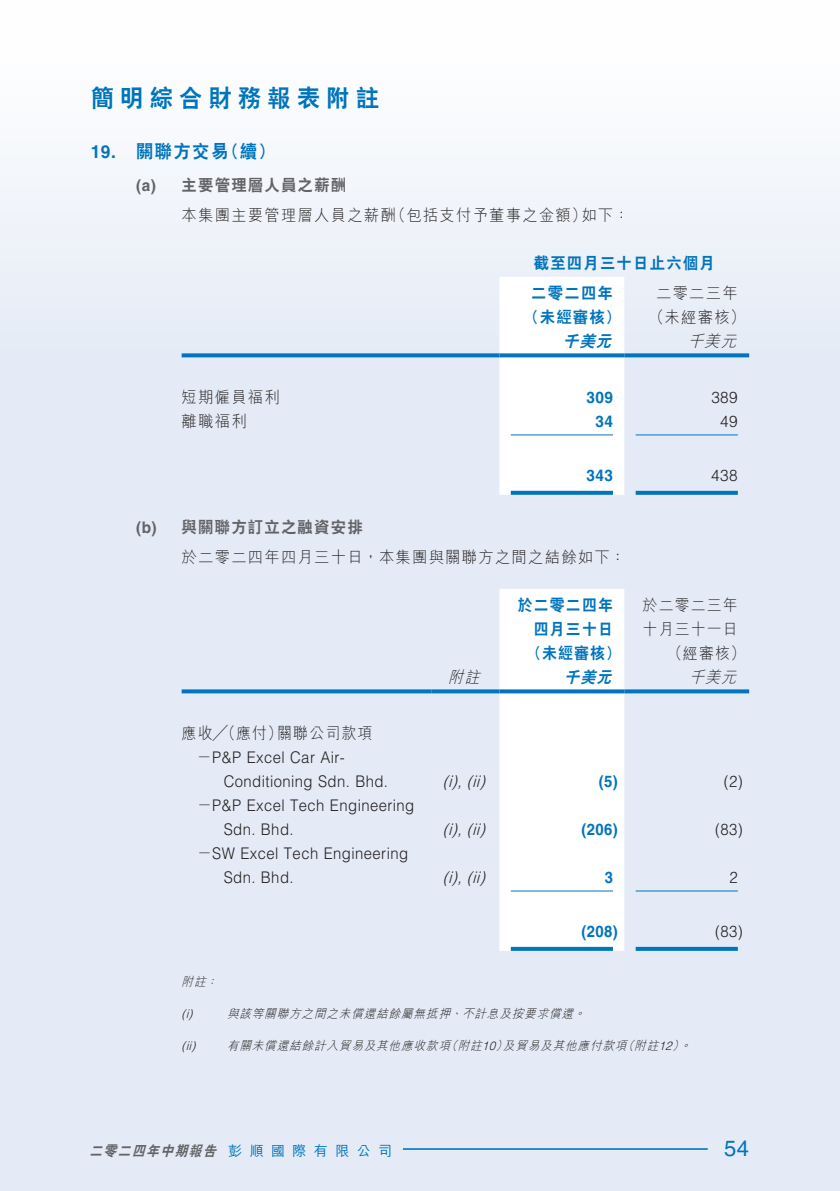
<style>
.page{position:relative;width:840px;height:1191px;background:#fff}
.page>*{position:absolute;margin:0;border:0;box-sizing:border-box;transform-origin:0 0}
.t1{font:800 24px "C Hei 2 HK";letter-spacing:.28em;color:#0074bc;scale:.96 1}
.t2{font:22px "Helvetica LT Std";color:#0074bc}
.t3{font:800 18px "C Hei 2 HK";letter-spacing:.08em;color:#0074bc;scale:.96 1}
.t4{font:700 18px "Helvetica LT Std";color:#0074bc;scale:.96 1}
.t5{font:300 16px/24px "Helvetica LT Std";letter-spacing:.03em;color:#231f20;scale:.93 1}
.t6{font:300 16px "M Hei HK";letter-spacing:.08em;color:#231f20;scale:.96 1}
.t7{font:300 16px "M Hei HK";letter-spacing:.08em;color:#231f20;scale:.93 1}
.t8{font:italic 300 16px "Helvetica LT Std";color:#231f20;scale:.93 1}
.t9{font:800 16px "C Hei 2 HK";letter-spacing:.08em;color:#0074bc;scale:.96 1}
.t10{font:800 16px "C Hei 2 HK";letter-spacing:.08em;color:#636366;scale:.96 1}
.t11{font:800 16px/24px "C Hei 2 HK";letter-spacing:.08em;color:#0074bc;text-align:right;scale:.93 1}
.t12{font:700 16px "Helvetica LT Std";letter-spacing:.03em;color:#0074bc;scale:.93 1}
.t13{font:300 16px "Helvetica LT Std";letter-spacing:.03em;color:#231f20;scale:.96 1}
.t14{font:700 16px "Helvetica LT Std";letter-spacing:.03em;color:#0074bc;scale:.96 1}
.t15{font:700 16px "Helvetica LT Std";color:#636366;scale:.96 1}
.t16{font:italic 300 16px "M Hei HK";color:#231f20;scale:.93 1}
.t17{font:italic 300 16px "M Hei HK";color:#231f20;scale:.96 1}
.t18{font:italic 800 16px "C Hei 2 HK";color:#0074bc;scale:.96 1}
.t19{font:italic 800 16px "C Hei 2 HK";color:#0074bc;scale:.93 1}
.t20{font:italic 800 14px "C Hei 2 HK";color:#636366;scale:.9 1}
.t21{font:500 14px "M Hei HK";letter-spacing:.53em;color:#0074bc}
.t22{font:italic 300 12px "M Hei HK";color:#231f20;scale:.96 1}
.t23{font:italic 300 12px "Helvetica LT Std";color:#231f20;scale:.96 1}
.s1{font-family:"M Hei HK"}
.s2{font-family:"Helvetica LT Std"}
</style>
<div class="page">
<div style="left:0;top:0;width:839px;height:1191px;background:linear-gradient(to bottom,#f3f6fb,#dee6f4)"></div>
<hr style="left:403px;top:1148px;width:304px;height:1px;background:#0074bc">
<svg style="left:499px;top:277px;width:125px;height:218px"></svg>
<svg style="left:181px;top:353px;width:318px;height:4px"></svg>
<svg style="left:499px;top:353px;width:125px;height:4px"></svg>
<svg style="left:624px;top:353px;width:124px;height:4px"></svg>
<hr style="left:510px;top:434px;width:102px;height:1px;background:#0074bc">
<hr style="left:635px;top:434px;width:102px;height:1px;background:#0074bc">
<svg style="left:510px;top:491px;width:102px;height:4px"></svg>
<svg style="left:635px;top:491px;width:102px;height:4px"></svg>
<svg style="left:499px;top:589px;width:125px;height:362px"></svg>
<svg style="left:181px;top:689px;width:250px;height:4px"></svg>
<svg style="left:431px;top:689px;width:68px;height:4px"></svg>
<svg style="left:499px;top:689px;width:125px;height:4px"></svg>
<svg style="left:624px;top:689px;width:124px;height:4px"></svg>
<hr style="left:510px;top:890px;width:102px;height:1px;background:#0074bc">
<hr style="left:635px;top:890px;width:102px;height:1px;background:#0074bc">
<svg style="left:510px;top:947px;width:102px;height:4px"></svg>
<svg style="left:635px;top:947px;width:102px;height:4px"></svg>
<h1 class="t1" style="left:91px;top:82px;width:302px">簡明綜合財務報表附註</h1>
<p class="t4" style="left:91px;top:140px;width:28px">19.</p>
<p class="t3" style="left:136px;top:139px;width:97px">關聯方交易</p>
<p class="t3" style="left:222px;top:139px;width:57px">（續(</p>
<p class="t15" style="left:136px;top:176px;width:22px">a( )</p>
<p class="t15" style="left:136px;top:518px;width:23px">b( )</p>
<p class="t10" style="left:181px;top:175px;width:173px">主要管理層人員之薪酬</p>
<p class="t6" style="left:390px;top:204px;width:206px">（包括支付予董事之金額）</p>
<p class="t6" style="left:181px;top:204px;width:224px">本集團主要管理層人員之薪酬</p>
<p class="t6" style="left:581px;top:204px;width:51px">如下：</p>
<p class="t9" style="left:533px;top:252px;width:190px">截至四月三十日止六個月</p>
<p class="t6" style="left:655px;top:282px;width:86px">二零二三年</p>
<p class="t9" style="left:531px;top:282px;width:86px">二零二四年</p>
<p class="t6" style="left:181px;top:386px;width:104px">短期僱員福利</p>
<p class="t6" style="left:181px;top:410px;width:69px">離職福利</p>
<p class="t10" style="left:181px;top:516px;width:190px">與關聯方訂立之融資安排</p>
<p class="t9" style="left:523px;top:306px;width:102px">（未經審核）</p>
<p class="t6" style="left:648px;top:306px;width:102px">（未經審核(</p>
<p class="t18" style="left:562px;top:330px;width:58px">千美元</p>
<p class="t17" style="left:687px;top:330px;width:58px">千美元</p>
<p class="t14" style="left:586px;top:388px;width:29px">309</p>
<p class="t13" style="left:711px;top:388px;width:29px">389</p>
<p class="t14" style="left:595px;top:412px;width:20px">34</p>
<p class="t13" style="left:719px;top:412px;width:20px">49</p>
<p class="t14" style="left:586px;top:466px;width:29px">343</p>
<p class="t13" style="left:711px;top:466px;width:29px">438</p>
<p class="t6" style="left:181px;top:545px;width:464px">於二零二四年四月三十日，本集團與關聯方之間之結餘如下：</p>
<p class="t11" style="left:517px;top:593px;width:104px">於二零二四年四月三十日</p>
<p class="t7" style="left:642px;top:593px;width:104px">於二零二三年</p>
<p class="t7" style="left:642px;top:617px;width:104px">十月三十一日</p>
<p class="t7" style="left:667px;top:641px;width:85px">（經審核(</p>
<p class="t11" style="left:526px;top:641px;width:102px">（未經審核）</p>
<p class="t7" style="left:181px;top:722px;width:110px">應收╱（應付）</p>
<p class="t7" style="left:277px;top:722px;width:104px">關聯公司款項</p>
<p class="t5" style="left:197px;top:745px;width:160px"><span class="s1">－</span> &amp;P P Excel Car Air-</p>
<p class="t5" style="left:197px;top:793px;width:235px"><span class="s1">－</span> &amp;P P Excel Tech Engineering</p>
<p class="t5" style="left:223px;top:769px;width:178px">Conditioning Sdn. Bhd.</p>
<p class="t5" style="left:197px;top:817px;width:228px;text-indent:27px">Sdn. Bhd.<br><span class="s1">－</span>SW Excel Tech Engineering</p>
<p class="t5" style="left:223px;top:865px;width:77px">Sdn. Bhd.</p>
<p class="t16" style="left:448px;top:665px;width:41px">附註</p>
<p class="t8" style="left:442px;top:771px;width:38px">(,)i(</p>
<p class="t8" style="left:472px;top:771px;width:20px">(i i</p>
<p class="t8" style="left:442px;top:819px;width:38px">(,)i(</p>
<p class="t8" style="left:472px;top:819px;width:20px">(i i</p>
<p class="t8" style="left:442px;top:867px;width:38px">(,)i(</p>
<p class="t8" style="left:472px;top:867px;width:20px">(i i</p>
<p class="t22" style="left:181px;top:972px;width:31px">附註</p>
<p class="t22" style="left:206px;top:972px;width:18px">：</p>
<p class="t19" style="left:564px;top:666px;width:58px">千美元</p>
<p class="t12" style="left:598px;top:772px;width:22px">(5)</p>
<p class="t12" style="left:581px;top:820px;width:41px">)206(</p>
<p class="t12" style="left:604px;top:868px;width:10px">3</p>
<p class="t12" style="left:581px;top:922px;width:41px">)208(</p>
<p class="t23" style="left:181px;top:1005px;width:17px">)i(</p>
<p class="t22" style="left:462px;top:1004px;width:121px">不計息及按要求償還</p>
<p class="t22" style="left:227px;top:1004px;width:238px">與該等關聯方之間之未償還結餘屬無抵押</p>
<p class="t22" style="left:573px;top:1004px;width:18px">。</p>
<p class="t22" style="left:450px;top:1004px;width:18px">、</p>
<p class="t16" style="left:688px;top:665px;width:58px">千美元</p>
<p class="t5" style="left:723px;top:769px;width:22px">(2)</p>
<p class="t5" style="left:714px;top:817px;width:31px">)83(</p>
<p class="t5" style="left:729px;top:865px;width:10px">2</p>
<p class="t5" style="left:714px;top:919px;width:31px">)83(</p>
<p class="t23" style="left:181px;top:1037px;width:16px">i i(</p>
<p class="t23" style="left:191px;top:1037px;width:10px">)</p>
<p class="t22" style="left:445px;top:1036px;width:18px">（</p>
<p class="t22" style="left:481px;top:1036px;width:189px"><span class="s2">10</span> 及貿易及其他應付款項附註</p>
<p class="t22" style="left:495px;top:1036px;width:18px">）</p>
<p class="t22" style="left:622px;top:1036px;width:18px">（</p>
<p class="t22" style="left:671px;top:1036px;width:18px">(</p>
<p class="t22" style="left:227px;top:1036px;width:271px">有關未償還結餘計入貿易及其他應收款項附註</p>
<p class="t23" style="left:658px;top:1037px;width:40px">12 <span class="s1">。</span></p>
<p class="t20" style="left:89px;top:1141px;width:148px">二零二四年中期報告</p>
<p class="t21" style="left:228px;top:1140px;width:165px">彭順國際有限公司</p>
<h2 class="t2" style="left:723px;top:1135px;width:27px">54</h2>
</div>
